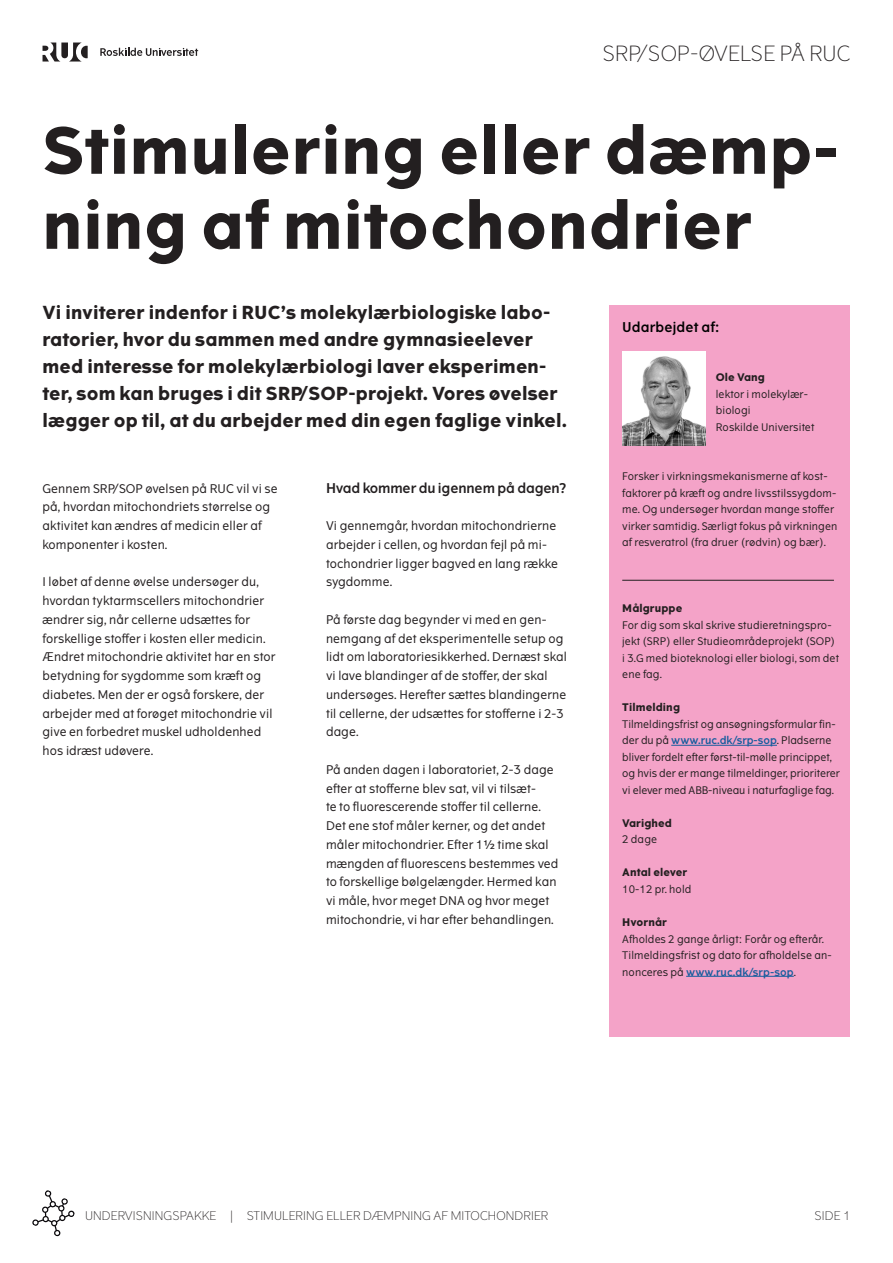
<style>
.page{position:relative;width:893px;height:1263px;background:#fff}
.page>*{position:absolute;margin:0;border:0;box-sizing:border-box;transform-origin:0 0}
.Overskrift{font:700 63.75px/75px "The Wave";letter-spacing:.01em;color:#231f20}
.t1{font:300 21px "The Wave";letter-spacing:.01em;color:#231f20}
.Underrubrik{font:700 18px/27px "The Wave";letter-spacing:.01em;color:#231f20}
.Underoverskrift{font:13.5px "The Wave D Bd";letter-spacing:-.01em;color:#231f20}
.Brødtekst_FAKTABOKS{font:13.5px "The Wave D Bd";letter-spacing:.01em;color:#000}
.Brødtekst{font:12px/18.8px "The Wave";letter-spacing:.01em;color:#231f20}
.t2{font:300 12px "The Wave";letter-spacing:.01em;color:#231f20}
.Brødtekst_FAKTABOKS-2{font:10.5px/16.5px "The Wave";letter-spacing:.01em;color:#231f20}
.Brødtekst_FAKTABOKS-3{font:700 10.5px "The Wave";letter-spacing:.01em;color:#231f20}
.s1{font-family:"The Wave D Bd";color:#175d9e}
</style>
<div class="page">
<svg style="left:32px;top:1190px;width:43px;height:47px"></svg>
<svg style="left:43px;top:43px;width:45px;height:19px"></svg>
<svg style="left:100px;top:48px;width:98px;height:8px"></svg>
<div style="left:609px;top:305px;width:241px;height:731px;background:#f4a3c8"></div>
<hr style="left:622px;top:580px;width:212px;height:1px;background:#231f20">
<hr style="left:671px;top:745px;width:106px;height:1px;background:#175d9e">
<hr style="left:686px;top:976px;width:108px;height:1px;background:#175d9e">
<img style="left:622px;top:352px;width:83px;height:93px">
<h2 class="t1" style="left:602px;top:40px;width:250px">SRP/SOP-ØVELSE PÅ RUC</h2>
<p class="Overskrift" style="left:43px;top:115px;width:798px">Stimulering eller dæmp&shy;ning af mitochondrier</p>
<p class="Underrubrik" style="left:43px;top:300px;width:526px">Vi inviterer indenfor i RUC’s molekylærbiologiske labo&shy;ratorier, hvor du sammen med andre gymnasieelever med interesse for molekylærbiologi laver eksperimen&shy;ter, som kan bruges i dit SRP/SOP-projekt. Vores øvelser lægger op til, at du arbejder med din egen faglige vinkel.</p>
<p class="Brødtekst" style="left:43px;top:479px;width:237px">Gennem SRP/SOP øvelsen på RUC vil vi se på, hvordan mitochondriets størrelse og aktivitet kan ændres af medicin eller af komponenter i kosten.</p>
<p class="Brødtekst" style="left:43px;top:572px;width:234px">I løbet af denne øvelse undersøger du, hvordan tyktarmscellers mitochondrier ændrer sig, når cellerne udsættes for forskellige stoffer i kosten eller medicin.<br>Ændret mitochondrie aktivitet har en stor betydning for sygdomme som kræft og diabetes. Men der er også forskere, der arbejder med at forøget mitochondrie vil give en forbedret muskel udholdenhed hos idræst udøvere.</p>
<p class="Underoverskrift" style="left:326px;top:479px;width:242px">Hvad kommer du igennem på dagen?</p>
<p class="Brødtekst" style="left:326px;top:516px;width:233px">Vi gennemgår, hvordan mitochondrierne arbejder i cellen, og hvordan fejl på mi&shy;tochondrier ligger bagved en lang række sygdomme.</p>
<p class="Brødtekst" style="left:326px;top:610px;width:242px">På første dag begynder vi med en gen&shy;nemgang af det eksperimentelle setup og lidt om laboratoriesikkerhed. Dernæst skal vi lave blandinger af de stoffer, der skal undersøges. Herefter sættes blandingerne til cellerne, der udsættes for stofferne i 2-3 dage.</p>
<p class="Brødtekst" style="left:326px;top:760px;width:234px">På anden dagen i laboratoriet, 2-3 dage efter at stofferne blev sat, vil vi tilsæt-<br>te to fluorescerende stoffer til cellerne.<br>Det ene stof måler kerner, og det andet måler mitochondrier. Efter 1½ time skal mængden af fluorescens bestemmes ved to forskellige bølgelængder. Hermed kan vi måle, hvor meget DNA og hvor meget mitochondrie, vi har efter behandlingen.</p>
<p class="Brødtekst_FAKTABOKS" style="left:622px;top:318px;width:99px">Udarbejdet af:</p>
<p class="Brødtekst_FAKTABOKS-3" style="left:716px;top:371px;width:51px">Ole Vang</p>
<p class="Brødtekst_FAKTABOKS-2" style="left:716px;top:386px;width:94px">lektor i molekylær&shy;biologi</p>
<p class="Brødtekst_FAKTABOKS-2" style="left:716px;top:419px;width:100px">Roskilde Universitet</p>
<p class="Brødtekst_FAKTABOKS-2" style="left:622px;top:468px;width:217px">Forsker i virkningsmekanismerne af kost&shy;faktorer på kræft og andre livsstilssygdom&shy;me. Og undersøger hvordan mange stoffer virker samtidig. Særligt fokus på virkningen af resveratrol (fra druer (rødvin) og bær).</p>
<p class="Brødtekst_FAKTABOKS-3" style="left:622px;top:602px;width:62px">Målgruppe</p>
<p class="Brødtekst_FAKTABOKS-2" style="left:622px;top:617px;width:218px">For dig som skal skrive studieretningspro&shy;jekt (SRP) eller Studieområdeprojekt (SOP) i 3.G med bioteknologi eller biologi, som det ene fag.</p>
<p class="Brødtekst_FAKTABOKS-3" style="left:622px;top:701px;width:59px">Tilmelding</p>
<p class="Brødtekst_FAKTABOKS-2" style="left:622px;top:716px;width:219px">Tilmeldingsfrist og ansøgningsformular fin&shy;der du på <span class="s1">www.ruc.dk/srp-sop</span>. Pladserne bliver fordelt efter først-til-mølle princippet, og hvis der er mange tilmeldinger, prioriterer vi elever med ABB-niveau i naturfaglige fag.</p>
<p class="Brødtekst_FAKTABOKS-3" style="left:622px;top:816px;width:51px">Varighed</p>
<p class="Brødtekst_FAKTABOKS-2" style="left:622px;top:831px;width:36px">2 dage</p>
<p class="Brødtekst_FAKTABOKS-3" style="left:622px;top:866px;width:67px">Antal elever</p>
<p class="Brødtekst_FAKTABOKS-2" style="left:622px;top:881px;width:71px">10-12 pr. hold</p>
<p class="Brødtekst_FAKTABOKS-3" style="left:622px;top:915px;width:46px">Hvornår</p>
<p class="Brødtekst_FAKTABOKS-2" style="left:622px;top:930px;width:211px">Afholdes 2 gange årligt: Forår og efterår.<br>Tilmeldingsfrist og dato for afholdelse an&shy;nonceres på <span class="s1">www.ruc.dk/srp-sop</span>.</p>
<p class="t2" style="left:85px;top:1208px;width:465px">UNDERVISNINGSPAKKE | STIMULERING ELLER DÆMPNING AF MITOCHONDRIER</p>
<p class="t2" style="left:814px;top:1208px;width:38px">SIDE 1</p>
</div>
